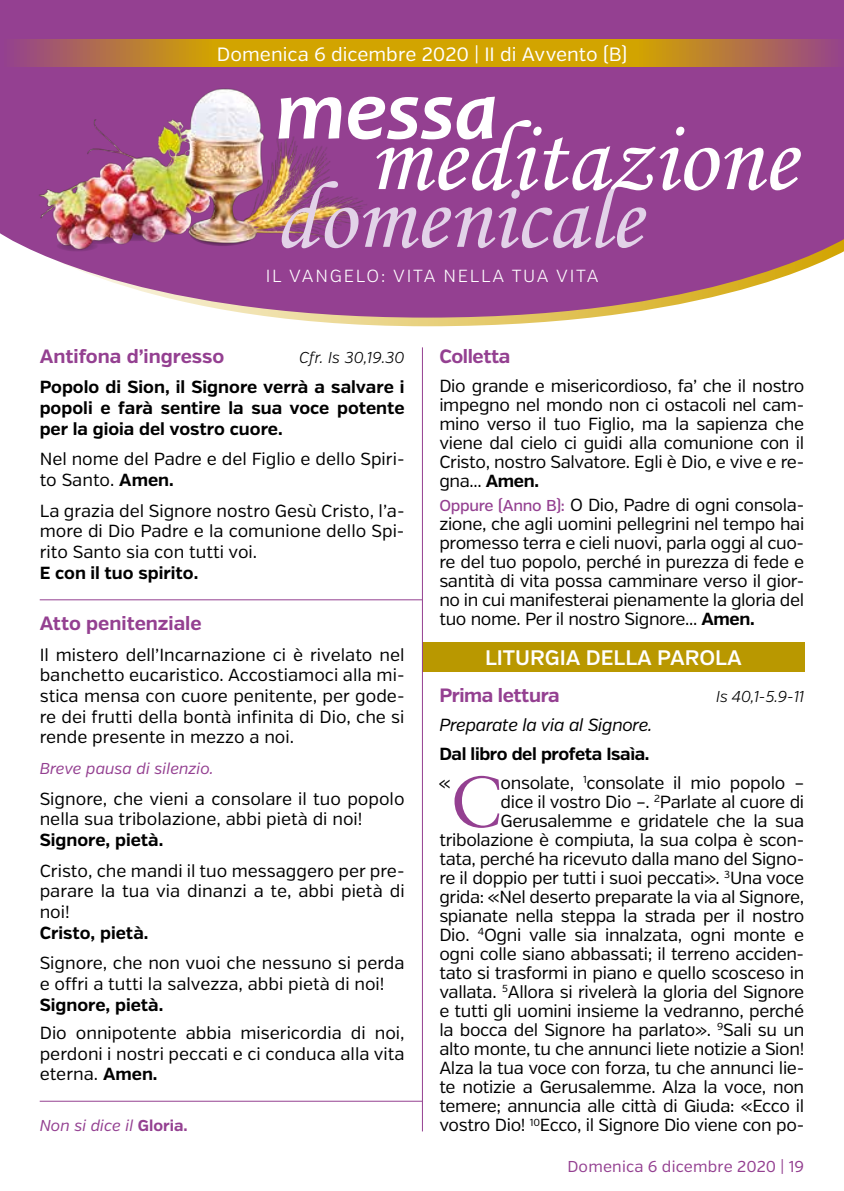
<style>
.page{position:relative;width:844px;height:1191px;background:#fff}
.page>*{position:absolute;margin:0;border:0;box-sizing:border-box;transform-origin:0 0}
.t1{font:italic 700 85.58px "Candara";color:#fff}
.t2{font:71.58px "Sabon";color:#944091}
.t3{font:600 21px "Verb";color:#fff}
.t4{font:19.25px "Verb";color:#fff}
.t5{font:700 19.25px "Verb";color:#944091}
.t6{font:700 19.25px "Verb";letter-spacing:-.02em;color:#944091}
.t7{font:17.68px "Verb";color:#000}
.t8{font:17.5px/19.1px "Verb";letter-spacing:-.02em;color:#000;text-align:justify}
.t9{font:17.5px/20.7px "Verb";color:#000}
.t10{font:700 17.5px/20.7px "Verb";color:#000;text-align:justify}
.t11{font:300 17.5px "Verb";letter-spacing:.1em;color:#fff}
.t12{font:italic 17.5px "Verb";letter-spacing:-.02em;color:#000}
.t13{font:700 17.5px "Verb";letter-spacing:-.02em;color:#000}
.t14{font:italic 15.75px "Verb";color:#944091}
.t15{font:italic 300 15.75px "Verb";color:#000}
.t16{font:15.75px "Verb";letter-spacing:.01em;color:#944091}
.s1{font-weight:700}
.s2{font-weight:700;font-style:normal}
.s3{font-weight:500;font-size:15.75px;color:#944091}
</style>
<div class="page">
<svg style="left:273px;top:317px;width:322px;height:9px"></svg>
<svg style="left:0;top:0;width:843px;height:317px;background:#a35a9a"></svg>
<hr style="left:40px;top:599px;width:382px;height:1px;background:#944091">
<hr style="left:40px;top:1100px;width:382px;height:1px;background:#944091">
<div style="left:422px;top:642px;width:382px;height:30px;background:#b99800"></div>
<hr style="left:422px;top:347px;width:1px;height:784px;background:#944091">
<svg style="left:0;top:40px;width:843px;height:27px;background:#c28b23"></svg>
<img style="left:14px;top:83px;width:362px;height:181px">
<svg style="left:281px;top:120px;width:519px;height:128px;background:#a763a2"></svg>
<p class="t4" style="left:217px;top:43px;width:411px">Domenica 6 dicembre 2020 | II di Avvento (B)</p>
<h1 class="t1" style="left:275px;top:57px;width:223px">messa</h1>
<p class="t11" style="left:265px;top:265px;width:334px">IL VANGELO: VITA NELLA TUA VITA</p>
<p class="t5" style="left:40px;top:344px;width:186px">Antifona d’ingresso</p>
<p class="t15" style="left:299px;top:348px;width:107px">Cfr. Is 30,19.30</p>
<p class="t10" style="left:40px;top:377px;width:366px">Popolo di Sion, il Signore verrà a salvare i popoli e farà sentire la sua voce potente per la gioia del vostro cuore.</p>
<p class="t9" style="left:40px;top:449px;width:366px">Nel nome del Padre e del Figlio e dello Spiri&shy;to Santo. <span class="s1">Amen.</span></p>
<p class="t8" style="left:40px;top:500px;width:366px;line-height:20.7px">La grazia del Signore nostro Gesù Cristo, l’a&shy;more di Dio Padre e la comunione dello Spi&shy;rito Santo sia con tutti voi.</p>
<p class="t10" style="left:40px;top:562px;width:160px">E con il tuo spirito.</p>
<p class="t5" style="left:40px;top:611px;width:163px">Atto penitenziale</p>
<p class="t8" style="left:40px;top:644px;width:366px;line-height:20.7px">Il mistero dell’Incarnazione ci è rivelato nel banchetto eucaristico. Accostiamoci alla mi&shy;stica mensa con cuore penitente, per gode&shy;re dei frutti della bontà infinita di Dio, che si rende presente in mezzo a noi.</p>
<p class="t14" style="left:40px;top:759px;width:175px">Breve pausa di silenzio.</p>
<p class="t9" style="left:40px;top:788px;width:366px">Signore, che vieni a consolare il tuo popolo nella sua tribolazione, abbi pietà di noi!</p>
<p class="t10" style="left:40px;top:830px;width:125px">Signore, pietà.</p>
<p class="t8" style="left:40px;top:860px;width:366px;line-height:20.7px">Cristo, che mandi il tuo messaggero per pre&shy;parare la tua via dinanzi a te, abbi pietà di noi!</p>
<p class="t10" style="left:40px;top:922px;width:110px">Cristo, pietà.</p>
<p class="t9" style="left:40px;top:953px;width:366px">Signore, che non vuoi che nessuno si perda e offri a tutti la salvezza, abbi pietà di noi!</p>
<p class="t10" style="left:40px;top:994px;width:125px">Signore, pietà.</p>
<p class="t8" style="left:40px;top:1022px;width:366px;line-height:20.7px">Dio onnipotente abbia misericordia di noi, perdoni i nostri peccati e ci conduca alla vita eterna. <span class="s1">Amen.</span></p>
<p class="t14" style="left:40px;top:1116px;width:149px">Non si dice il <span class="s2">Gloria.</span></p>
<p class="t6" style="left:439px;top:344px;width:72px">Colletta</p>
<p class="t8" style="left:439px;top:376px;width:366px">Dio grande e misericordioso, fa’ che il nostro impegno nel mondo non ci ostacoli nel cam&shy;mino verso il tuo Figlio, ma la sapienza che viene dal cielo ci guidi alla comunione con il Cristo, nostro Salvatore. Egli è Dio, e vive e re&shy;gna... <span class="s1">Amen.</span></p>
<p class="t8" style="left:439px;top:495px;width:366px"><span class="s3">Oppure (Anno B):</span> O Dio, Padre di ogni consola&shy;zione, che agli uomini pellegrini nel tempo hai promesso terra e cieli nuovi, parla oggi al cuo&shy;re del tuo popolo, perché in purezza di fede e santità di vita possa camminare verso il gior&shy;no in cui manifesterai pienamente la gloria del tuo nome. Per il nostro Signore... <span class="s1">Amen.</span></p>
<p class="t3" style="left:485px;top:645px;width:258px">LITURGIA DELLA PAROLA</p>
<p class="t6" style="left:439px;top:683px;width:122px">Prima lettura</p>
<p class="t15" style="left:716px;top:687px;width:89px">Is 40,1-5.9-11</p>
<p class="t12" style="left:439px;top:714px;width:214px">Preparate la via al Signore.</p>
<p class="t13" style="left:439px;top:743px;width:212px">Dal libro del profeta Isaìa.</p>
<p class="t7" style="left:438px;top:772px;width:13px">«</p>
<h2 class="t2" style="left:450px;top:759px;width:53px">C</h2>
<p class="t8" style="left:439px;top:773px;width:366px;text-align:right">onsolate, <sup>1</sup>consolate il mio popolo –<br>dice il vostro Dio –. <sup>2</sup>Parlate al cuore di Gerusalemme e gridatele che la sua tribolazione è compiuta, la sua colpa è scon&shy;tata, perché ha ricevuto dalla mano del Signo&shy;re il doppio per tutti i suoi peccati». <sup>3</sup>Una voce grida: «Nel deserto preparate la via al Signore, spianate nella steppa la strada per il nostro Dio. <sup>4</sup>Ogni valle sia innalzata, ogni monte e ogni colle siano abbassati; il terreno acciden&shy;tato si trasformi in piano e quello scosceso in vallata. <sup>5</sup>Allora si rivelerà la gloria del Signore e tutti gli uomini insieme la vedranno, perché la bocca del Signore ha parlato». <sup>9</sup>Sali su un alto monte, tu che annunci liete notizie a Sion!<br>Alza la tua voce con forza, tu che annunci lie&shy;te notizie a Gerusalemme. Alza la voce, non temere; annuncia alle città di Giuda: «Ecco il vostro Dio! <sup>10</sup>Ecco, il Signore Dio viene con po-</p>
<p class="t16" style="left:567px;top:1157px;width:238px">Domenica 6 dicembre 2020 | 19</p>
</div>
